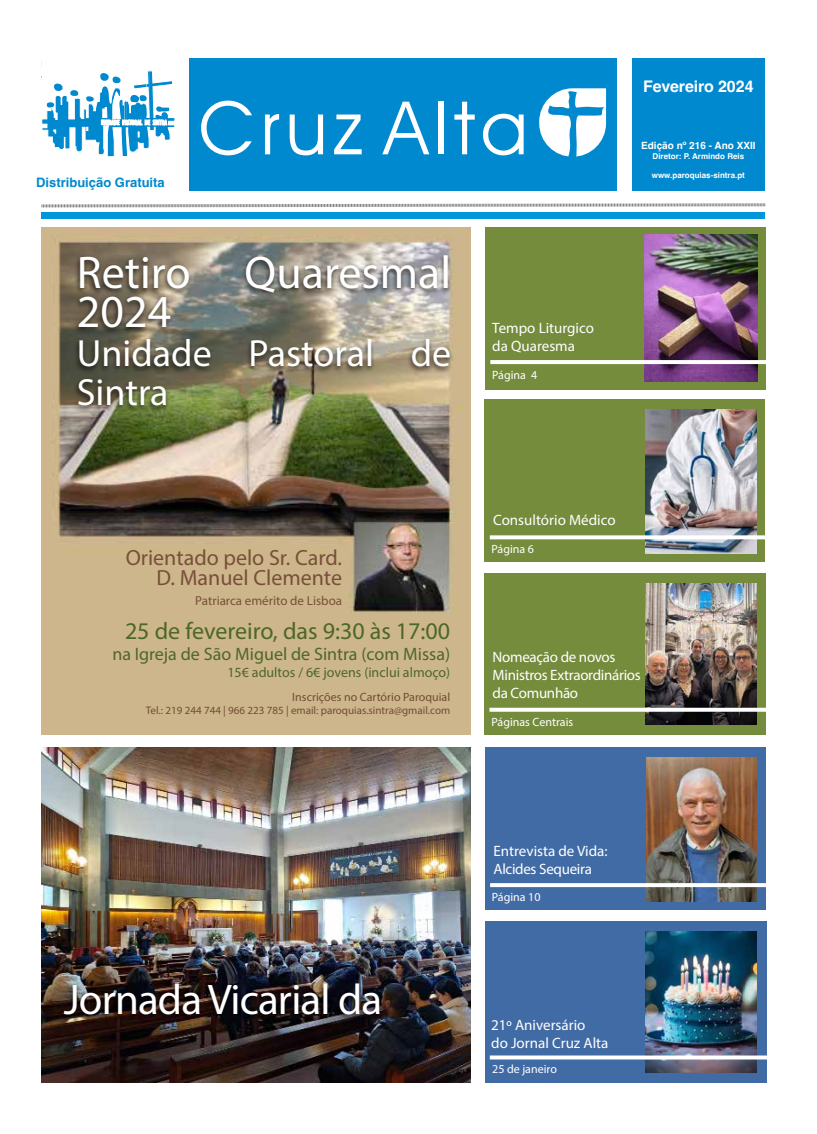
<style>
.page{position:relative;width:817px;height:1134px;background:#fff}
.page>*{position:absolute;margin:0;border:0;box-sizing:border-box;transform-origin:0 0}
.t1{font:46px/39px "Myriad Pro";color:#fff}
.t2{font:43px "Myriad Pro";letter-spacing:-.02em;color:#fff}
.t3{font:38px/39px "Myriad Pro";color:#fff}
.t4{font:24px "Myriad Pro";color:#4d6726}
.t5{font:22px/20px "Myriad Pro";color:#784f39;text-align:right}
.t6{font:18px "Myriad Pro";color:#4d6726}
.t7{font:700 16px "Helvetica";letter-spacing:-.01em;color:#fff}
.t8{font:15px/18px "Myriad Pro";letter-spacing:-.005em;color:#fff}
.t9{font:14px "Myriad Pro";color:#4d6726}
.t10{font:13px "Myriad Pro";color:#784f39}
.t11{font:700 13px "Helvetica";color:#0089cf}
.t12{font:12px "Myriad Pro";color:#fff}
.t13{font:12px "Myriad Pro";color:#724c35}
.t14{font:11px "Myriad Pro";color:#724c35}
.t15{font:700 10px "Helvetica";color:#fff}
.t16{font:700 8px "Helvetica";color:#fff}
</style>
<div class="page">
<img style="left:42px;top:227px;width:428px;height:508px">
<div style="left:484px;top:573px;width:281px;height:162px;background:#758c3c"></div>
<div style="left:485px;top:227px;width:280px;height:162px;background:#758c3c"></div>
<div style="left:484px;top:399px;width:281px;height:163px;background:#758c3c"></div>
<div style="left:42px;top:212px;width:722px;height:7px;background:#0096db"></div>
<svg style="left:41px;top:203px;width:724px;height:5px"></svg>
<div style="left:190px;top:58px;width:427px;height:133px;background:#0089cf"></div>
<div style="left:632px;top:58px;width:132px;height:133px;background:#0089cf"></div>
<svg style="left:201px;top:101px;width:51px;height:54px"></svg>
<svg style="left:265px;top:114px;width:14px;height:40px"></svg>
<svg style="left:289px;top:115px;width:34px;height:40px"></svg>
<svg style="left:334px;top:115px;width:27px;height:39px"></svg>
<svg style="left:382px;top:102px;width:47px;height:52px"></svg>
<div style="left:439px;top:102px;width:5px;height:52px;background:#fff"></div>
<svg style="left:483px;top:114px;width:40px;height:41px"></svg>
<svg style="left:454px;top:102px;width:20px;height:52px"></svg>
<svg style="left:539px;top:88px;width:67px;height:69px"></svg>
<svg style="left:42px;top:71px;width:133px;height:86px"></svg>
<img style="left:645px;top:410px;width:111px;height:144px">
<svg style="left:489px;top:535px;width:276px;height:4px"></svg>
<img style="left:644px;top:235px;width:113px;height:146px">
<svg style="left:490px;top:360px;width:276px;height:4px"></svg>
<img style="left:645px;top:584px;width:111px;height:140px">
<svg style="left:489px;top:708px;width:277px;height:4px"></svg>
<img style="left:42px;top:747px;width:429px;height:335px">
<div style="left:484px;top:921px;width:282px;height:162px;background:#416ba5"></div>
<div style="left:484px;top:747px;width:281px;height:163px;background:#416ba5"></div>
<img style="left:646px;top:758px;width:110px;height:144px">
<svg style="left:490px;top:883px;width:276px;height:4px"></svg>
<img style="left:645px;top:931px;width:111px;height:141px">
<svg style="left:489px;top:1055px;width:278px;height:4px"></svg>
<div style="left:57px;top:980px;width:326px;height:42px;background:#000;opacity:.75"></div>
<div style="left:72px;top:252px;width:382px;height:161px;background:#000;opacity:.75"></div>
<p class="t11" style="left:36px;top:175px;width:130px">Distribuição Gratuita</p>
<h1 class="t1" style="left:77px;top:252px;width:376px">Retiro Quaresmal<br>2024</h1>
<h3 class="t3" style="left:77px;top:333px;width:376px">Unidade Pastoral de<br>Sintra</h3>
<p class="t8" style="left:492px;top:318px;width:103px">Tempo Liturgico da Quaresma</p>
<p class="t12" style="left:492px;top:368px;width:46px">Página 4</p>
<p class="t7" style="left:643px;top:76px;width:112px">Fevereiro 2024</p>
<p class="t15" style="left:641px;top:140px;width:116px">Edição nº 216 - Ano XXII</p>
<p class="t16" style="left:652px;top:151px;width:93px">Diretor: P. Armindo Reis</p>
<p class="t16" style="left:651px;top:170px;width:95px">www.paroquias-sintra.pt</p>
<h3 class="t5" style="left:126px;top:547px;width:218px">Orientado pelo Sr. Card.<br>D. Manuel Clemente</h3>
<p class="t10" style="left:195px;top:592px;width:148px">Patriarca emérito de Lisboa</p>
<h3 class="t4" style="left:125px;top:616px;width:326px">25 de fevereiro, das 9:30 às 17:00</h3>
<p class="t6" style="left:112px;top:643px;width:339px">na Igreja de São Miguel de Sintra (com Missa)</p>
<p class="t9" style="left:227px;top:664px;width:224px">15€ adultos / 6€ jovens (inclui almoço)</p>
<p class="t13" style="left:292px;top:689px;width:159px">Inscrições no Cartório Paroquial</p>
<p class="t14" style="left:146px;top:703px;width:306px">Tel.: 219 244 744 | 966 223 785 | email: paroquias.sintra@gmail.com</p>
<p class="t8" style="left:493px;top:511px;width:124px">Consultório Médico</p>
<p class="t12" style="left:491px;top:541px;width:44px">Página 6</p>
<p class="t8" style="left:492px;top:648px;width:150px">Nomeação de novos<br>Ministros Extraordinários da Comunhão</p>
<p class="t12" style="left:491px;top:715px;width:83px">Páginas Centrais</p>
<h2 class="t2" style="left:64px;top:973px;width:320px">Jornada Vicarial da</h2>
<p class="t8" style="left:493px;top:841px;width:115px">Entrevista de Vida:<br>Alcides Sequeira</p>
<p class="t12" style="left:491px;top:889px;width:50px">Página 10</p>
<p class="t8" style="left:491px;top:1015px;width:119px">21º Aniversário<br>do Jornal Cruz Alta</p>
<p class="t12" style="left:492px;top:1062px;width:66px">25 de janeiro</p>
</div>
